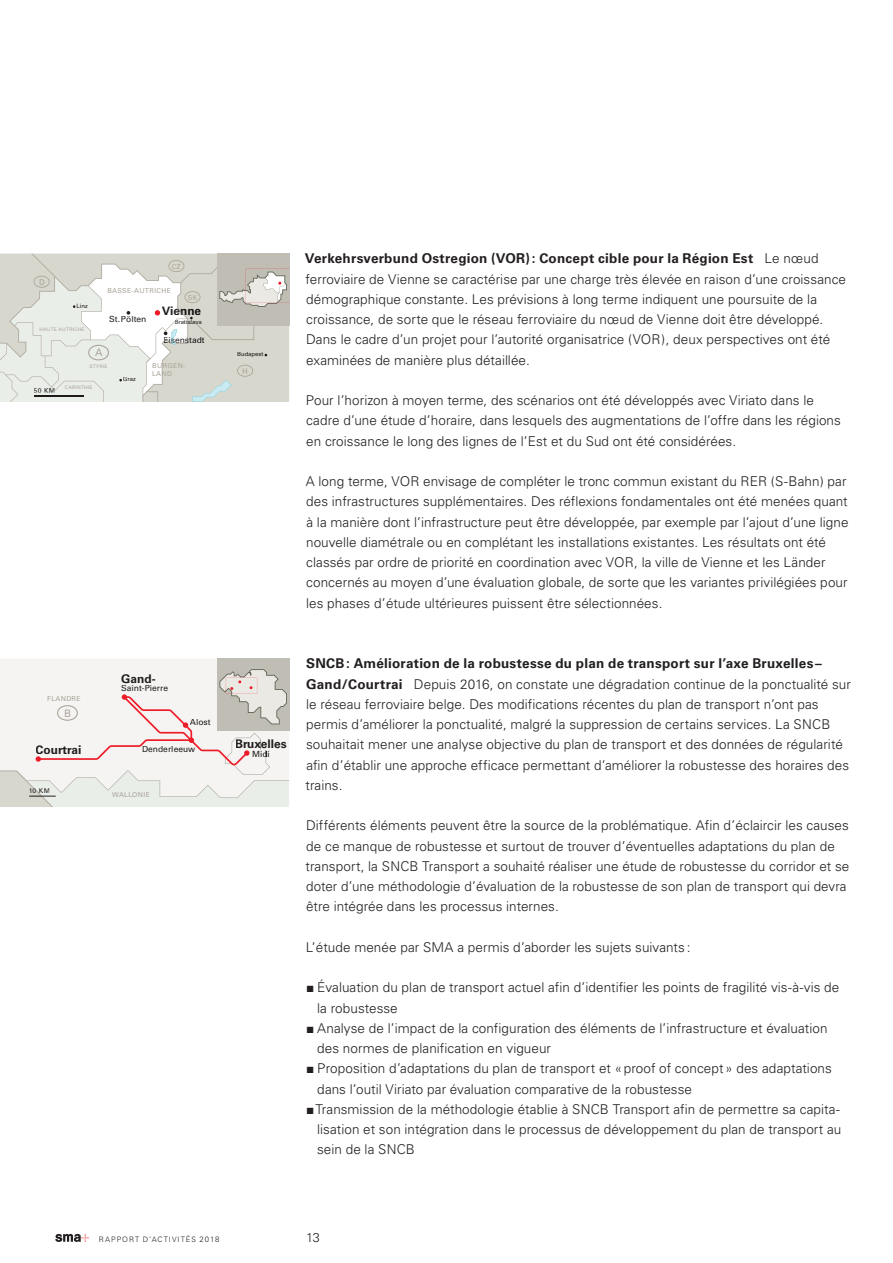
<style>
.page{position:relative;width:893px;height:1263px;background:#fff}
.page>*{position:absolute;margin:0;border:0;box-sizing:border-box;transform-origin:0 0}
.t1{font:300 13.5px/20.2px "Univers";letter-spacing:.005em;color:#231f20}
.t2{font:300 12.75px "Univers";color:#231f20}
.t3{font:700 11.85px "Univers";color:#201c1d}
.t4{font:700 11.85px "Univers";color:#151312}
.t5{font:10.35px "Univers";color:#aaa59b}
.t6{font:8.55px "Univers";color:#201c1d}
.t7{font:8.55px "Univers";color:#151312}
.t8{font:8.55px "Univers";color:#231f20}
.t9{font:7.95px "Univers";color:#aaa59b}
.t10{font:300 7.5px "Univers";letter-spacing:.135em;color:#231f20}
.t11{font:6.75px/8.1px "Univers";letter-spacing:.05em;color:#aaa59b}
.t12{font:6.75px "Univers";letter-spacing:.05em;color:#1d1a1a}
.t13{font:6px "Univers";color:#151312}
.t14{font:6px "Univers";color:#1d1a1a}
.t15{font:4.8px "Univers";letter-spacing:.05em;color:#aaa59b}
.s1{font-weight:700}
.s2{font-size:7.8px}
</style>
<div class="page">
<svg style="left:55px;top:1234px;width:34px;height:8px"></svg>
<svg style="left:0;top:254px;width:289px;height:148px"></svg>
<svg style="left:0;top:659px;width:289px;height:148px"></svg>
<p class="t9" style="left:39px;top:277px;width:7px">D</p>
<p class="t14" style="left:76px;top:302px;width:13px">Linz</p>
<p class="t15" style="left:40px;top:327px;width:46px">HAUTE AUTRICHE</p>
<p class="t11" style="left:172px;top:262px;width:11px">CZ</p>
<p class="t11" style="left:107px;top:287px;width:65px">BASSE-AUTRICHE</p>
<p class="t11" style="left:188px;top:293px;width:11px">SK</p>
<p class="t8" style="left:109px;top:314px;width:39px">St.Pölten</p>
<p class="t4" style="left:162px;top:304px;width:41px">Vienne</p>
<p class="t13" style="left:174px;top:318px;width:29px">Bratislava</p>
<p class="t7" style="left:163px;top:335px;width:43px">Eisenstadt</p>
<p class="t5" style="left:95px;top:346px;width:9px">A</p>
<p class="t12" style="left:34px;top:386px;width:23px">50 KM</p>
<p class="t15" style="left:89px;top:363px;width:19px">STYRIE</p>
<p class="t11" style="left:152px;top:361px;width:35px">BURGEN-<br>LAND</p>
<p class="t14" style="left:123px;top:376px;width:14px">Graz</p>
<p class="t15" style="left:65px;top:385px;width:29px">CARINTHIE</p>
<p class="t3" style="left:121px;top:672px;width:36px">Gand-</p>
<p class="t6" style="left:121px;top:683px;width:48px">Saint-Pierre</p>
<p class="t11" style="left:47px;top:695px;width:35px">FLANDRE</p>
<p class="t5" style="left:64px;top:707px;width:8px">B</p>
<p class="t3" style="left:36px;top:742px;width:47px">Courtrai</p>
<p class="t12" style="left:29px;top:787px;width:23px">10 KM</p>
<p class="t6" style="left:190px;top:717px;width:22px">Alost</p>
<p class="t6" style="left:142px;top:744px;width:55px">Denderleeuw</p>
<p class="t11" style="left:112px;top:790px;width:39px">WALLONIE</p>
<p class="t13" style="left:237px;top:351px;width:28px">Budapest</p>
<p class="t9" style="left:242px;top:366px;width:7px">H</p>
<p class="t1" style="left:305px;top:248px;width:543px"><span class="s1">Verkehrsverbund Ostregion (VOR) : Concept cible pour la Région Est</span> Le nœud ferroviaire de Vienne se caractérise par une charge très élevée en raison d’une croissance démographique constante. Les prévisions à long terme indiquent une poursuite de la croissance, de sorte que le réseau ferroviaire du nœud de Vienne doit être développé.<br>Dans le cadre d’un projet pour l’autorité organisatrice (VOR), deux perspectives ont été examinées de manière plus détaillée.</p>
<p class="t1" style="left:306px;top:390px;width:536px">Pour l’horizon à moyen terme, des scénarios ont été développés avec Viriato dans le cadre d’une étude d’horaire, dans lesquels des augmentations de l’offre dans les régions en croissance le long des lignes de l’Est et du Sud ont été considérées.</p>
<p class="t1" style="left:306px;top:471px;width:544px">A long terme, VOR envisage de compléter le tronc commun existant du RER (S-Bahn) par des infrastructures supplémentaires. Des réflexions fondamentales ont été menées quant à la manière dont l’infrastructure peut être développée, par exemple par l’ajout d’une ligne nouvelle diamétrale ou en complétant les installations existantes. Les résultats ont été classés par ordre de priorité en coordination avec VOR, la ville de Vienne et les Länder concernés au moyen d’une évaluation globale, de sorte que les variantes privilégiées pour les phases d’étude ultérieures puissent être sélectionnées.</p>
<p class="t3" style="left:235px;top:737px;width:53px">Bruxelles</p>
<p class="t6" style="left:252px;top:749px;width:19px">Midi</p>
<p class="t1" style="left:306px;top:653px;width:547px"><span class="s1">SNCB : Amélioration de la robustesse du plan de transport sur l’axe Bruxelles – Gand/Courtrai</span> Depuis 2016, on constate une dégradation continue de la ponctualité sur le réseau ferroviaire belge. Des modifications récentes du plan de transport n’ont pas permis d’améliorer la ponctualité, malgré la suppression de certains services. La SNCB souhaitait mener une analyse objective du plan de transport et des données de régularité afin d’établir une approche efficace permettant d’améliorer la robustesse des horaires des trains.</p>
<p class="t1" style="left:306px;top:815px;width:545px">Différents éléments peuvent être la source de la problématique. Afin d’éclaircir les causes de ce manque de robustesse et surtout de trouver d’éventuelles adaptations du plan de transport, la SNCB Transport a souhaité réaliser une étude de robustesse du corridor et se doter d’une méthodologie d’évaluation de la robustesse de son plan de transport qui devra être intégrée dans les processus internes.</p>
<p class="t1" style="left:306px;top:937px;width:386px">L’étude menée par SMA a permis d’aborder les sujets suivants :</p>
<p class="t1" style="left:317px;top:977px;width:524px;text-indent:-10px">■ Évaluation du plan de transport actuel afin d’identifier les points de fragilité vis-à-vis de la robustesse</p>
<p class="t1" style="left:317px;top:1018px;width:512px;text-indent:-11px">■ Analyse de l’impact de la configuration des éléments de l’infrastructure et évaluation des normes de planification en vigueur</p>
<p class="t1" style="left:317px;top:1058px;width:516px;text-indent:-11px">■ Proposition d’adaptations du plan de transport et « proof of concept » des adaptations dans l’outil Viriato par évaluation comparative de la robustesse</p>
<p class="t1" style="left:317px;top:1099px;width:526px;text-align:justify;text-indent:-10px">■ Transmission de la méthodologie établie à SNCB Transport afin de permettre sa capita&shy;lisation et son intégration dans le processus de développement du plan de transport au sein de la SNCB</p>
<p class="t10" style="left:99px;top:1234px;width:122px">RAPPORT D’ACTIVITÉS <span class="s2">2018</span></p>
<p class="t2" style="left:306px;top:1229px;width:15px">13</p>
</div>
